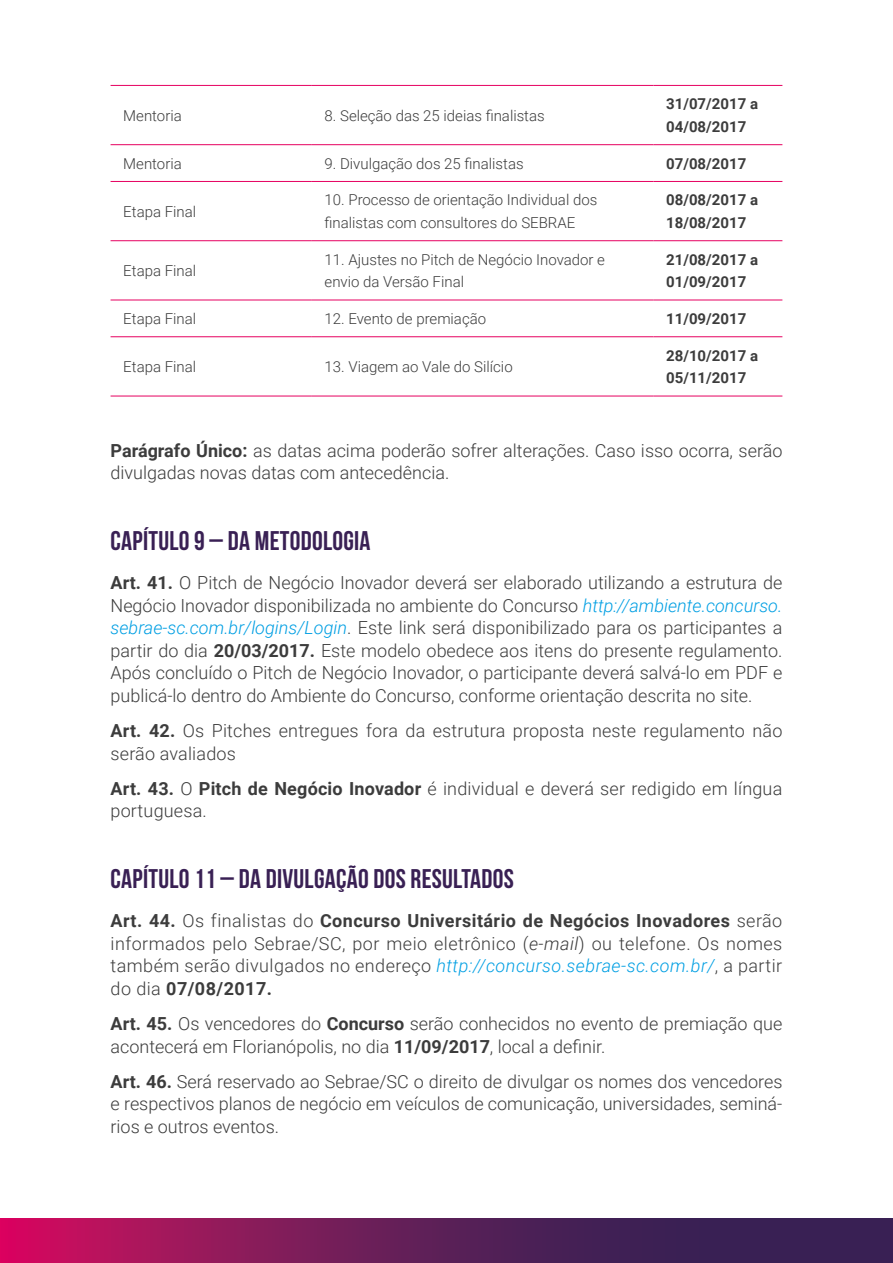
<style>
.page{position:relative;width:893px;height:1263px;background:#fff}
.page>*{position:absolute;margin:0;border:0;box-sizing:border-box;transform-origin:0 0}
.t1{font:700 27px "Bebas Neue";letter-spacing:.01em;color:#392054}
.t2{font:300 18px/22.5px "Roboto";color:#3c3c3c}
.t3{font:300 15px/22.5px "Roboto";color:#3c3c3c}
.t4{font:700 15px/22.5px "Roboto";color:#3c3c3c}
.s1{font-weight:700}
.s2{font-style:italic;color:#009fe3}
.s3{font-style:italic}
</style>
<div class="page">
<svg style="left:0;top:1218px;width:893px;height:45px;background:#6a1b57"></svg>
<hr style="left:111px;top:85px;width:201px;height:1px;background:#e60060">
<hr style="left:312px;top:85px;width:341px;height:1px;background:#e60060">
<hr style="left:653px;top:85px;width:129px;height:1px;background:#e60060">
<hr style="left:111px;top:144px;width:201px;height:1px;background:#e60060">
<hr style="left:312px;top:144px;width:341px;height:1px;background:#e60060">
<hr style="left:653px;top:144px;width:129px;height:1px;background:#e60060">
<hr style="left:111px;top:181px;width:201px;height:1px;background:#e60060">
<hr style="left:312px;top:181px;width:341px;height:1px;background:#e60060">
<hr style="left:653px;top:181px;width:129px;height:1px;background:#e60060">
<hr style="left:111px;top:240px;width:201px;height:1px;background:#e60060">
<hr style="left:312px;top:240px;width:341px;height:1px;background:#e60060">
<hr style="left:653px;top:240px;width:129px;height:1px;background:#e60060">
<hr style="left:111px;top:300px;width:201px;height:1px;background:#e60060">
<hr style="left:312px;top:300px;width:341px;height:1px;background:#e60060">
<hr style="left:653px;top:300px;width:129px;height:1px;background:#e60060">
<hr style="left:111px;top:336px;width:201px;height:1px;background:#e60060">
<hr style="left:312px;top:336px;width:341px;height:1px;background:#e60060">
<hr style="left:653px;top:336px;width:129px;height:1px;background:#e60060">
<hr style="left:111px;top:396px;width:201px;height:1px;background:#e60060">
<hr style="left:312px;top:396px;width:341px;height:1px;background:#e60060">
<hr style="left:653px;top:396px;width:129px;height:1px;background:#e60060">
<p class="t3" style="left:123px;top:104px;width:60px">Mentoria</p>
<p class="t3" style="left:325px;top:104px;width:222px">8. Seleção das 25 ideias finalistas</p>
<p class="t4" style="left:666px;top:92px;width:93px">31/07/2017 a<br>04/08/2017</p>
<p class="t3" style="left:123px;top:152px;width:60px">Mentoria</p>
<p class="t3" style="left:325px;top:152px;width:201px">9. Divulgação dos 25 finalistas</p>
<p class="t4" style="left:666px;top:152px;width:82px">07/08/2017</p>
<p class="t3" style="left:123px;top:200px;width:74px">Etapa Final</p>
<p class="t3" style="left:325px;top:188px;width:274px">10. Processo de orientação Individual dos finalistas com consultores do SEBRAE</p>
<p class="t4" style="left:666px;top:188px;width:93px">08/08/2017 a<br>18/08/2017</p>
<p class="t3" style="left:123px;top:259px;width:74px">Etapa Final</p>
<p class="t3" style="left:325px;top:248px;width:282px">11. Ajustes no Pitch de Negócio Inovador e envio da Versão Final</p>
<p class="t4" style="left:666px;top:248px;width:93px">21/08/2017 a<br>01/09/2017</p>
<p class="t3" style="left:123px;top:307px;width:74px">Etapa Final</p>
<p class="t3" style="left:325px;top:307px;width:163px">12. Evento de premiação</p>
<p class="t4" style="left:666px;top:307px;width:82px">11/09/2017</p>
<p class="t3" style="left:123px;top:355px;width:74px">Etapa Final</p>
<p class="t3" style="left:325px;top:355px;width:190px">13. Viagem ao Vale do Silício</p>
<p class="t4" style="left:666px;top:344px;width:93px">28/10/2017 a<br>05/11/2017</p>
<p class="t2" style="left:111px;top:438px;width:673px"><span class="s1">Parágrafo Único:</span> as datas acima poderão sofrer alterações. Caso isso ocorra, serão divulgadas novas datas com antecedência.</p>
<h1 class="t1" style="left:111px;top:525px;width:262px">CAPÍTULO 9 – DA METODOLOGIA</h1>
<p class="t2" style="left:111px;top:571px;width:673px;text-align:justify"><span class="s1">Art. 41.</span> O Pitch de Negócio Inovador deverá ser elaborado utilizando a estrutura de Negócio Inovador disponibilizada no ambiente do Concurso <span class="s2">http://ambiente.concurso. sebrae-sc.com.br/logins/Login</span>. Este link será disponibilizado para os participantes a partir do dia <span class="s1">20/03/2017.</span> Este modelo obedece aos itens do presente regulamento.<br>Após concluído o Pitch de Negócio Inovador, o participante deverá salvá-lo em PDF e publicá-lo dentro do Ambiente do Concurso, conforme orientação descrita no site.</p>
<p class="t2" style="left:111px;top:719px;width:673px"><span class="s1">Art. 42.</span> Os Pitches entregues fora da estrutura proposta neste regulamento não serão avaliados</p>
<p class="t2" style="left:111px;top:776px;width:673px"><span class="s1">Art. 43.</span> O <span class="s1">Pitch de Negócio Inovador</span> é individual e deverá ser redigido em língua portuguesa.</p>
<h1 class="t1" style="left:111px;top:864px;width:405px">CAPÍTULO 11 – DA DIVULGAÇÃO DOS RESULTADOS</h1>
<p class="t2" style="left:111px;top:909px;width:673px;text-align:justify"><span class="s1">Art. 44.</span> Os finalistas do <span class="s1">Concurso Universitário de Negócios Inovadores</span> serão informados pelo Sebrae/SC, por meio eletrônico (<span class="s3">e-mail</span>) ou telefone. Os nomes também serão divulgados no endereço <span class="s2">http://concurso.sebrae-sc.com.br/</span>, a partir do dia <span class="s1">07/08/2017.</span></p>
<p class="t2" style="left:111px;top:1012px;width:673px"><span class="s1">Art. 45.</span> Os vencedores do <span class="s1">Concurso</span> serão conhecidos no evento de premiação que acontecerá em Florianópolis, no dia <span class="s1">11/09/2017</span>, local a definir.</p>
<p class="t2" style="left:111px;top:1069px;width:673px;text-align:justify"><span class="s1">Art. 46.</span> Será reservado ao Sebrae/SC o direito de divulgar os nomes dos vencedores e respectivos planos de negócio em veículos de comunicação, universidades, seminá&shy;rios e outros eventos.</p>
</div>
